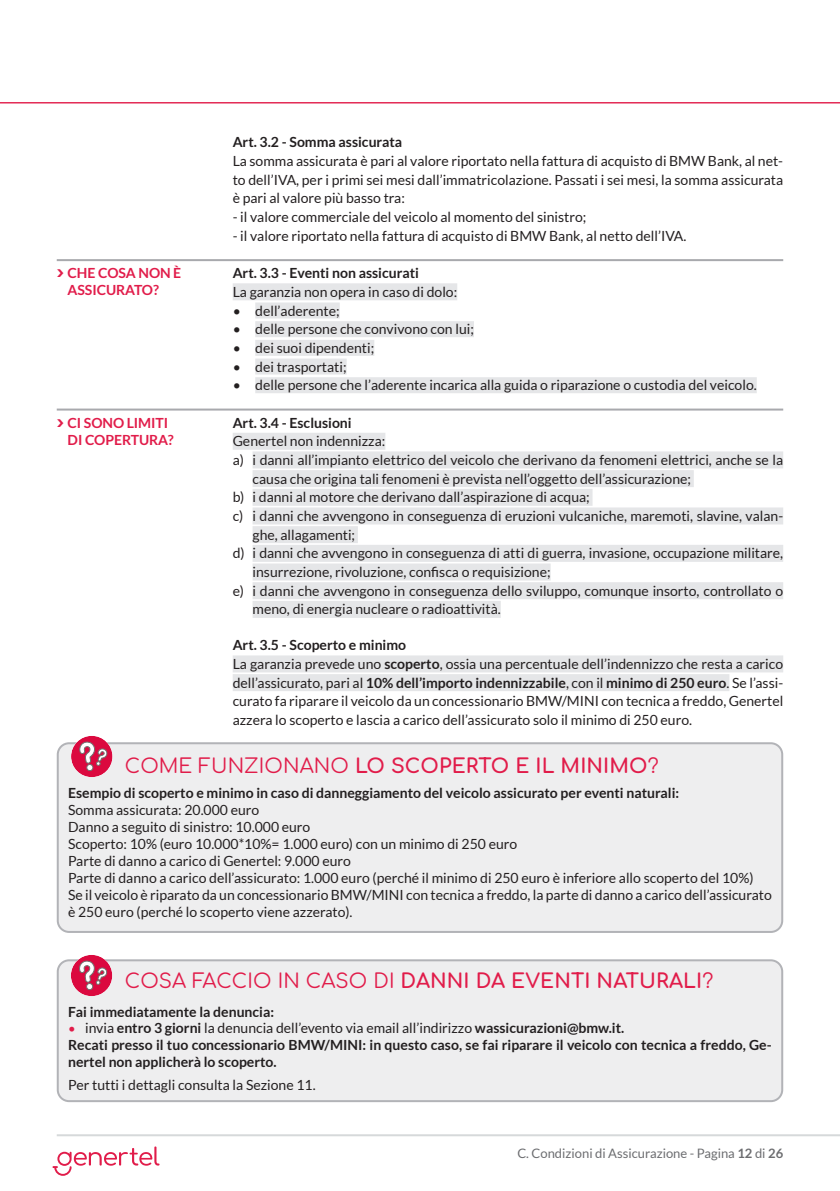
<style>
.page{position:relative;width:840px;height:1191px;background:#fff}
.page>*{position:absolute;margin:0;border:0;box-sizing:border-box;transform-origin:0 0}
.t1{font:20px "Comfortaa";letter-spacing:.005em;color:#e11c4a}
.t2{font:14px/18.6px "Lato";color:#231f20}
.t3{font:700 14px/17px "Lato";color:#231f20}
.t4{font:700 14px/17px "Lato";letter-spacing:-.005em;color:#e11c4a}
.t5{font:13px "Lato";color:#6c6d70}
.s1{font-weight:700}
.s2{font-weight:400;font-size:13px;color:#e11c4a}
.s3{font-weight:400}
</style>
<div class="page">
<hr style="left:57px;top:1134px;width:782px;height:2px;background:#d6d9da">
<svg style="left:52px;top:1146px;width:107px;height:29px"></svg>
<hr style="left:0;top:102px;width:839px;height:1px;background:#e11c4a">
<hr style="left:57px;top:259px;width:725px;height:2px;background:#a8a9ad">
<div style="left:232px;top:283px;width:225px;height:17px;background:#e5e6e8"></div>
<div style="left:255px;top:302px;width:84px;height:16px;background:#e5e6e8"></div>
<div style="left:255px;top:321px;width:218px;height:16px;background:#e5e6e8"></div>
<div style="left:255px;top:340px;width:119px;height:16px;background:#e5e6e8"></div>
<div style="left:255px;top:358px;width:91px;height:16px;background:#e5e6e8"></div>
<div style="left:255px;top:377px;width:501px;height:16px;background:#e5e6e8"></div>
<hr style="left:57px;top:408px;width:725px;height:2px;background:#a8a9ad">
<div style="left:232px;top:433px;width:153px;height:17px;background:#e5e6e8"></div>
<div style="left:252px;top:451px;width:530px;height:17px;background:#e5e6e8"></div>
<div style="left:252px;top:470px;width:441px;height:17px;background:#e5e6e8"></div>
<div style="left:252px;top:489px;width:340px;height:17px;background:#e5e6e8"></div>
<div style="left:252px;top:507px;width:530px;height:17px;background:#e5e6e8"></div>
<div style="left:252px;top:526px;width:105px;height:17px;background:#e5e6e8"></div>
<div style="left:252px;top:545px;width:530px;height:17px;background:#e5e6e8"></div>
<div style="left:252px;top:563px;width:298px;height:17px;background:#e5e6e8"></div>
<div style="left:252px;top:582px;width:530px;height:17px;background:#e5e6e8"></div>
<div style="left:252px;top:601px;width:248px;height:17px;background:#e5e6e8"></div>
<div style="left:232px;top:655px;width:550px;height:17px;background:#e5e6e8"></div>
<div style="left:232px;top:674px;width:497px;height:17px;background:#e5e6e8"></div>
<div style="left:58px;top:743px;width:723px;height:189px;background:#eeeeef;border-radius:11px"></div>
<div style="left:57px;top:742px;width:725px;height:191px;border:2px solid #b2b3b7;border-radius:11px"></div>
<svg style="left:71px;top:735px;width:41px;height:42px"></svg>
<div style="left:71px;top:736px;width:41px;height:41px;background:#db093f;border-radius:50%"></div>
<svg style="left:79px;top:742px;width:29px;height:29px"></svg>
<div style="left:58px;top:960px;width:723px;height:141px;background:#eeeeef;border-radius:11px"></div>
<div style="left:57px;top:959px;width:725px;height:143px;border:2px solid #b2b3b7;border-radius:11px"></div>
<svg style="left:71px;top:954px;width:41px;height:42px"></svg>
<div style="left:71px;top:955px;width:41px;height:41px;background:#db093f;border-radius:50%"></div>
<svg style="left:79px;top:960px;width:28px;height:30px"></svg>
<p class="t4" style="left:68px;top:264px;width:115px">CHE COSA NON È<br>ASSICURATO?</p>
<p class="t4" style="left:68px;top:414px;width:107px">CI SONO LIMITI<br>DI COPERTURA?</p>
<p class="t3" style="left:232px;top:134px;width:171px">Art. 3.2 - Somma assicurata</p>
<p class="t2" style="left:232px;top:152px;width:551px;text-align:justify">La somma assicurata è pari al valore riportato nella fattura di acquisto di BMW Bank, al net&shy;to dell’IVA, per i primi sei mesi dall’immatricolazione. Passati i sei mesi, la somma assicurata è pari al valore più basso tra:</p>
<p class="t2" style="left:232px;top:208px;width:355px">- il valore commerciale del veicolo al momento del sinistro;</p>
<p class="t2" style="left:232px;top:226px;width:455px">- il valore riportato nella fattura di acquisto di BMW Bank, al netto dell’IVA.</p>
<p class="t3" style="left:232px;top:264px;width:187px">Art. 3.3 - Eventi non assicurati</p>
<p class="t2" style="left:232px;top:282px;width:226px">La garanzia non opera in caso di dolo:</p>
<p class="t2" style="left:232px;top:301px;width:108px">• dell’aderente;</p>
<p class="t2" style="left:232px;top:320px;width:243px">• delle persone che convivono con lui;</p>
<p class="t2" style="left:232px;top:338px;width:143px">• dei suoi dipendenti;</p>
<p class="t2" style="left:232px;top:357px;width:115px">• dei trasportati;</p>
<p class="t2" style="left:232px;top:376px;width:525px">• delle persone che l’aderente incarica alla guida o riparazione o custodia del veicolo.</p>
<p class="t3" style="left:232px;top:414px;width:120px">Art. 3.4 - Esclusioni</p>
<p class="t2" style="left:232px;top:432px;width:154px">Genertel non indennizza:</p>
<p class="t2" style="left:232px;top:450px;width:551px">a) i danni all’impianto elettrico del veicolo che derivano da fenomeni elettrici, anche se la</p>
<p class="t2" style="left:252px;top:469px;width:440px">causa che origina tali fenomeni è prevista nell’oggetto dell’assicurazione;</p>
<p class="t2" style="left:232px;top:488px;width:358px">b) i danni al motore che derivano dall’aspirazione di acqua;</p>
<p class="t2" style="left:232px;top:506px;width:551px">c) i danni che avvengono in conseguenza di eruzioni vulcaniche, maremoti, slavine, valan-</p>
<p class="t2" style="left:252px;top:525px;width:104px">ghe, allagamenti;</p>
<p class="t2" style="left:232px;top:544px;width:551px">d) i danni che avvengono in conseguenza di atti di guerra, invasione, occupazione militare,</p>
<p class="t2" style="left:252px;top:562px;width:299px">insurrezione, rivoluzione, confisca o requisizione;</p>
<p class="t2" style="left:232px;top:581px;width:551px">e) i danni che avvengono in conseguenza dello sviluppo, comunque insorto, controllato o</p>
<p class="t2" style="left:252px;top:600px;width:249px">meno, di energia nucleare o radioattività.</p>
<p class="t2" style="left:232px;top:636px;width:551px"><span class="s1">Art. 3.5 - Scoperto e minimo<br></span>La garanzia prevede uno <span class="s1">scoperto</span>, ossia una percentuale dell’indennizzo che resta a carico dell’assicurato, pari al <span class="s1">10% dell’importo indennizzabile</span>, con il <span class="s1">minimo di 250 euro</span>. Se l’assi&shy;curato fa riparare il veicolo da un concessionario BMW/MINI con tecnica a freddo, Genertel azzera lo scoperto e lascia a carico dell’assicurato solo il minimo di 250 euro.</p>
<h1 class="t1" style="left:125px;top:747px;width:535px">COME FUNZIONANO LO SCOPERTO E IL MINIMO?</h1>
<p class="t3" style="left:68px;top:784px;width:612px">Esempio di scoperto e minimo in caso di danneggiamento del veicolo assicurato per eventi naturali:</p>
<p class="t2" style="left:68px;top:801px;width:705px;line-height:17px">Somma assicurata: 20.000 euro<br>Danno a seguito di sinistro: 10.000 euro<br>Scoperto: 10% (euro 10.000*10%= 1.000 euro) con un minimo di 250 euro<br>Parte di danno a carico di Genertel: 9.000 euro<br>Parte di danno a carico dell’assicurato: 1.000 euro (perché il minimo di 250 euro è inferiore allo scoperto del 10%)<br>Se il veicolo è riparato da un concessionario BMW/MINI con tecnica a freddo, la parte di danno a carico dell’assicurato è 250 euro (perché lo scoperto viene azzerato).</p>
<h1 class="t1" style="left:125px;top:962px;width:589px">COSA FACCIO IN CASO DI DANNI DA EVENTI NATURALI?</h1>
<p class="t3" style="left:68px;top:1003px;width:207px">Fai immediatamente la denuncia:</p>
<p class="t3" style="left:68px;top:1019px;width:704px"><span class="s2">•</span> <span class="s3">invia</span> entro 3 giorni <span class="s3">la denuncia dell’evento via email all’indirizzo</span> wassicurazioni@bmw.it.<br>Recati presso il tuo concessionario BMW/MINI: in questo caso, se fai riparare il veicolo con tecnica a freddo, Ge&shy;nertel non applicherà lo scoperto.</p>
<p class="t2" style="left:68px;top:1075px;width:249px">Per tutti i dettagli consulta la Sezione 11.</p>
<p class="t5" style="left:517px;top:1146px;width:267px">C. Condizioni di Assicurazione - Pagina <span class="s1">12</span> di <span class="s1">26</span></p>
</div>
